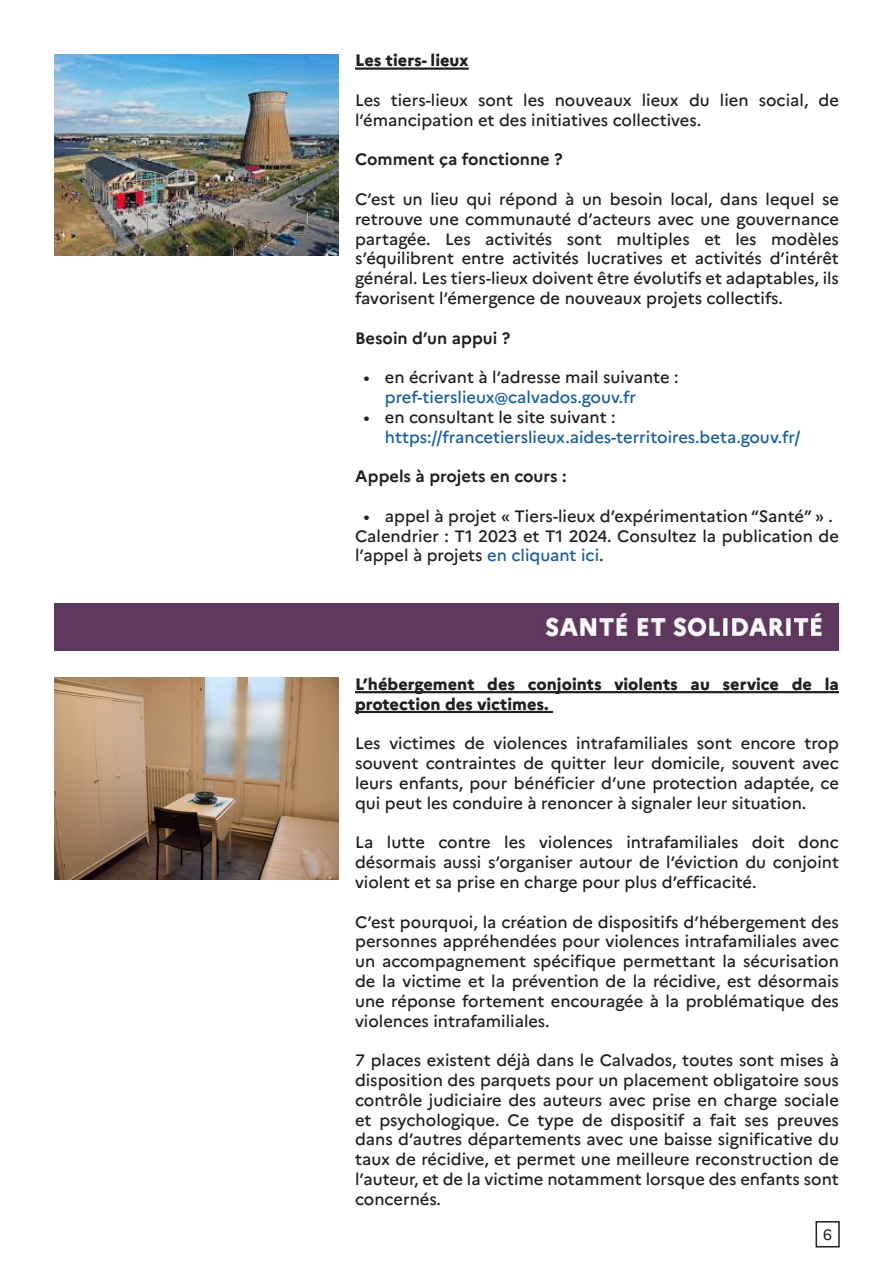
<style>
.page{position:relative;width:893px;height:1263px;background:#fff}
.page>*{position:absolute;margin:0;border:0;box-sizing:border-box;transform-origin:0 0}
.t1{font:500 16.5px/19.8px "Marianne";color:#231f20;text-align:justify}
.t2{font:500 16.5px "Marianne";color:#175d9e}
.t3{font:800 16.5px/19.8px "Marianne";color:#231f20}
.t4{font:700 16.5px "Marianne";color:#231f20}
.t5{font:15px "Marianne";color:#231f20}
.s1{color:#175d9e}
</style>
<div class="page">
<img style="left:54px;top:604px;width:785px;height:46px">
<img style="left:54px;top:54px;width:284px;height:202px">
<hr style="left:355px;top:67px;width:114px;height:3px;background:#231f20">
<hr style="left:355px;top:691px;width:484px;height:2px;background:#231f20">
<hr style="left:355px;top:711px;width:198px;height:2px;background:#231f20">
<img style="left:54px;top:677px;width:284px;height:202px">
<div style="left:815px;top:1221px;width:25px;height:26px;border:2px solid #231f20"></div>
<p class="t3" style="left:355px;top:51px;width:115px">Les tiers- lieux</p>
<p class="t1" style="left:355px;top:90px;width:485px">Les tiers-lieux sont les nouveaux lieux du lien social, de l’émancipation et des initiatives collectives.</p>
<p class="t4" style="left:355px;top:149px;width:209px">Comment ça fonctionne ?</p>
<p class="t1" style="left:355px;top:189px;width:485px">C’est un lieu qui répond à un besoin local, dans lequel se retrouve une communauté d’acteurs avec une gouvernance partagée. Les activités sont multiples et les modèles s’équilibrent entre activités lucratives et activités d’intérêt général. Les tiers-lieux doivent être évolutifs et adaptables, ils favorisent l’émergence de nouveaux projets collectifs.</p>
<p class="t4" style="left:355px;top:328px;width:157px">Besoin d’un appui ?</p>
<p class="t1" style="left:364px;top:367px;width:316px">• en écrivant à l’adresse mail suivante :</p>
<p class="t2" style="left:385px;top:387px;width:253px">pref-tierslieux@calvados.gouv.fr</p>
<p class="t1" style="left:364px;top:407px;width:254px">• en consultant le site suivant :</p>
<p class="t2" style="left:385px;top:427px;width:417px">https://francetierslieux.aides-territoires.beta.gouv.fr/</p>
<p class="t4" style="left:355px;top:466px;width:213px">Appels à projets en cours :</p>
<p class="t1" style="left:364px;top:506px;width:471px">• appel à projet « Tiers-lieux d’expérimentation “Santé” » .</p>
<p class="t1" style="left:355px;top:526px;width:485px">Calendrier : T1 2023 et T1 2024. Consultez la publication de l’appel à projets <span class="s1">en cliquant ici</span>.</p>
<p class="t3" style="left:355px;top:674px;width:485px">L’hébergement des conjoints violents au service de la protection des victimes.</p>
<p class="t1" style="left:355px;top:733px;width:485px">Les victimes de violences intrafamiliales sont encore trop souvent contraintes de quitter leur domicile, souvent avec leurs enfants, pour bénéficier d’une protection adaptée, ce qui peut les conduire à renoncer à signaler leur situation.</p>
<p class="t1" style="left:355px;top:832px;width:485px">La lutte contre les violences intrafamiliales doit donc désormais aussi s’organiser autour de l’éviction du conjoint violent et sa prise en charge pour plus d’efficacité.</p>
<p class="t1" style="left:355px;top:912px;width:485px">C’est pourquoi, la création de dispositifs d’hébergement des personnes appréhendées pour violences intrafamiliales avec un accompagnement spécifique permettant la sécurisation de la victime et la prévention de la récidive, est désormais une réponse fortement encouragée à la problématique des violences intrafamiliales.</p>
<p class="t1" style="left:355px;top:1050px;width:485px">7 places existent déjà dans le Calvados, toutes sont mises à disposition des parquets pour un placement obligatoire sous contrôle judiciaire des auteurs avec prise en charge sociale et psychologique. Ce type de dispositif a fait ses preuves dans d’autres départements avec une baisse significative du taux de récidive, et permet une meilleure reconstruction de l’auteur, et de la victime notamment lorsque des enfants sont concernés.</p>
<p class="t5" style="left:823px;top:1225px;width:10px">6</p>
</div>
